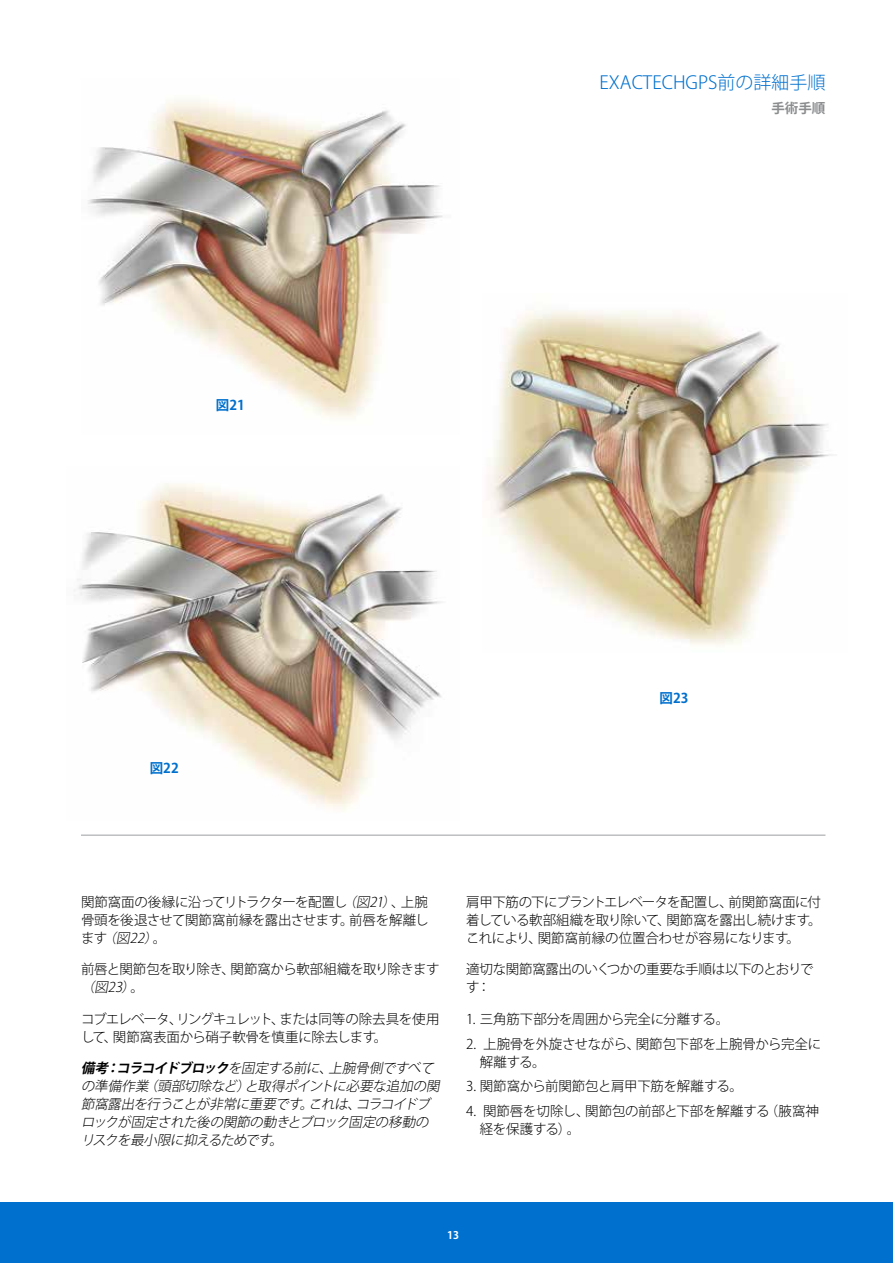
<style>
.page{position:relative;width:893px;height:1263px;background:#fff}
.page>*{position:absolute;margin:0;border:0;box-sizing:border-box;transform-origin:0 0}
.t1{font:300 18px "Koz Go Pro";color:#0070ce}
.t2{font:300 13.5px/18px "Koz Go Pro";letter-spacing:-.025em;color:#000}
.t3{font:italic 300 13.5px/18px "Koz Go Pro";color:#000}
.t4{font:700 13.5px "Koz Go Pro";color:#0070ce}
.t5{font:700 13.5px "Koz Go Pro";color:#8a8c8e}
.t6{font:700 10.5px "Koz Go Pro";color:#fff}
.s1{font-style:italic}
.s2{font-weight:700}
</style>
<div class="page">
<div style="left:0;top:1202px;width:893px;height:61px;background:#0070ce"></div>
<hr style="left:81px;top:834px;width:744px;height:2px;background:#bcbec0">
<img style="left:74px;top:483px;width:368px;height:329px">
<img style="left:488px;top:310px;width:345px;height:336px">
<img style="left:88px;top:100px;width:355px;height:318px">
<h1 class="t1" style="left:600px;top:70px;width:227px">EXACTECHGPS前の詳細手順</h1>
<p class="t5" style="left:771px;top:99px;width:55px">手術手順</p>
<p class="t4" style="left:216px;top:397px;width:30px">図21</p>
<p class="t4" style="left:150px;top:759px;width:30px">図22</p>
<p class="t4" style="left:660px;top:689px;width:30px">図23</p>
<p class="t2" style="left:81px;top:893px;width:349px;text-align:justify">関節窩面の後縁に沿ってリトラクターを配置し<span class="s1">（図21）</span>、上腕骨頭を後退させて関節窩前縁を露出させます。前唇を解離します<span class="s1">（図22）</span>。</p>
<p class="t2" style="left:81px;top:960px;width:360px">前唇と関節包を取り除き、関節窩から軟部組織を取り除きます<span class="s1">（図23）</span>。</p>
<p class="t2" style="left:81px;top:1010px;width:360px">コブエレベータ、リングキュレット、または同等の除去具を使用して、関節窩表面から硝子軟骨を慎重に除去します。</p>
<p class="t3" style="left:81px;top:1060px;width:363px"><span class="s2">備考：コラコイドブロック</span>を固定する前に、上腕骨側ですべての準備作業（頭部切除など）と取得ポイントに必要な追加の関節窩露出を行うことが非常に重要です。これは、コラコイドブロックが固定された後の関節の動きとブロック固定の移動のリスクを最小限に抑えるためです。</p>
<p class="t2" style="left:466px;top:893px;width:357px;text-align:justify">肩甲下筋の下にブラントエレベータを配置し、前関節窩面に付着している軟部組織を取り除いて、関節窩を露出し続けます。これにより、関節窩前縁の位置合わせが容易になります。</p>
<p class="t2" style="left:466px;top:960px;width:349px">適切な関節窩露出のいくつかの重要な手順は以下のとおりです：</p>
<p class="t2" style="left:466px;top:1010px;width:264px">1. 三角筋下部分を周囲から完全に分離する。</p>
<p class="t2" style="left:480px;top:1035px;width:343px;text-indent:-14px">2. 上腕骨を外旋させながら、関節包下部を上腕骨から完全に解離する。</p>
<p class="t2" style="left:466px;top:1077px;width:278px">3. 関節窩から前関節包と肩甲下筋を解離する。</p>
<p class="t2" style="left:480px;top:1102px;width:341px;text-indent:-14px">4. 関節唇を切除し、関節包の前部と下部を解離する（腋窩神経を保護する）。</p>
<p class="t6" style="left:447px;top:1228px;width:14px">13</p>
</div>
